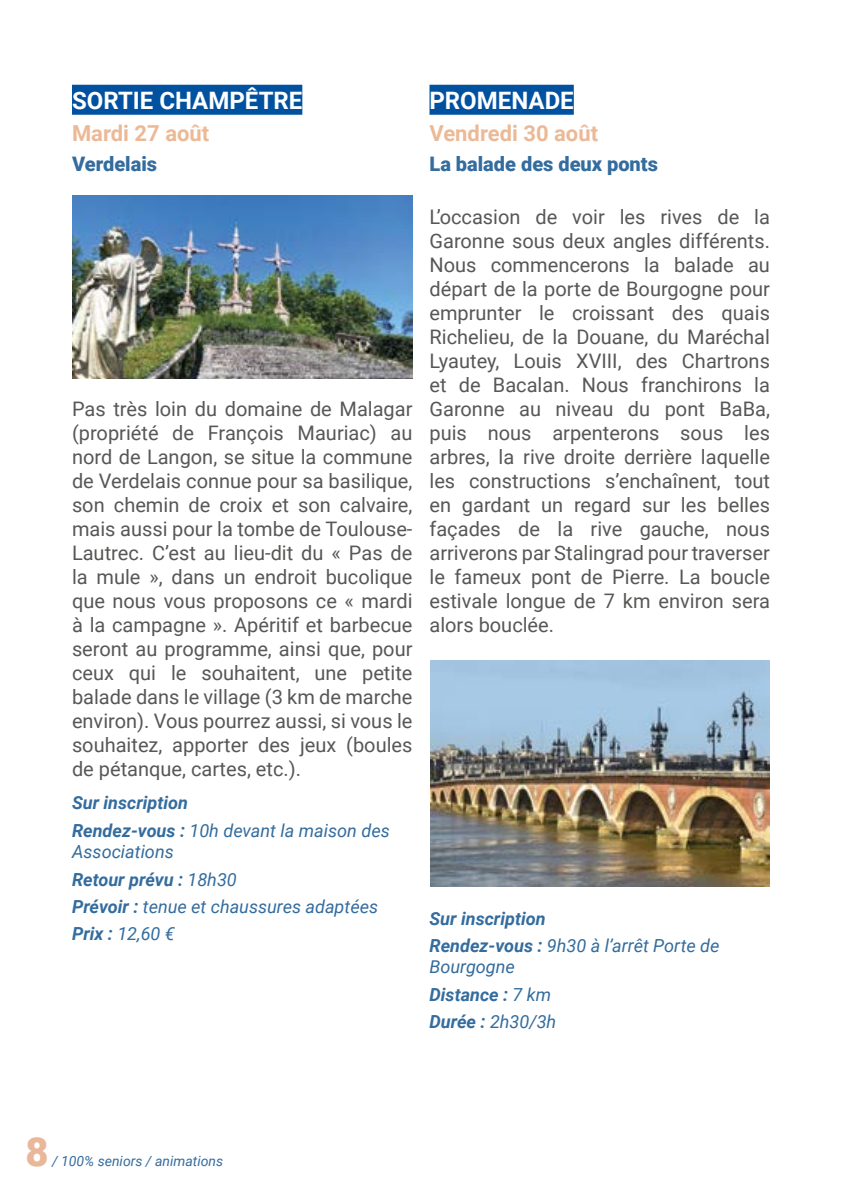
<style>
.page{position:relative;width:842px;height:1191px;background:#fff}
.page>*{position:absolute;margin:0;border:0;box-sizing:border-box;transform-origin:0 0}
.t1{font:900 40px "Roboto";color:#e9b79a}
.t2{font:700 24px "Roboto";color:#fff}
.t3{font:700 22px "Roboto";color:#ecb997}
.t4{font:20px/24px "Roboto";color:#575756;text-align:justify}
.t5{font:900 20px "Roboto";color:#336c9e}
.t6{font:italic 18px/27.2px "Roboto";color:#336c9e}
.t7{font:italic 700 18px/27.2px "Roboto";color:#336c9e}
.t8{font:italic 14px "Roboto";color:#336c9e}
.s1{font-weight:400}
.s2{font-weight:700}
</style>
<div class="page">
<div style="left:72px;top:85px;width:230px;height:30px;background:#0052a1"></div>
<div style="left:429px;top:85px;width:145px;height:30px;background:#0052a1"></div>
<img style="left:430px;top:660px;width:340px;height:226px">
<img style="left:72px;top:195px;width:340px;height:183px">
<p class="t2" style="left:72px;top:83px;width:232px">SORTIE CHAMPÊTRE</p>
<p class="t3" style="left:72px;top:118px;width:139px">Mardi 27 août</p>
<p class="t5" style="left:72px;top:149px;width:87px">Verdelais</p>
<p class="t4" style="left:72px;top:396px;width:342px">Pas très loin du domaine de Malagar (propriété de François Mauriac) au nord de Langon, se situe la commune de Verdelais connue pour sa basilique, son chemin de croix et son calvaire, mais aussi pour la tombe de Toulouse-Lautrec. C’est au lieu-dit du « Pas de la mule », dans un endroit bucolique que nous vous proposons ce « mardi à la campagne ». Apéritif et barbecue seront au programme, ainsi que, pour ceux qui le souhaitent, une petite balade dans le village (3 km de marche environ). Vous pourrez aussi, si vous le souhaitez, apporter des jeux (boules de pétanque, cartes, etc.).</p>
<p class="t7" style="left:72px;top:788px;width:319px">Sur inscription<br>Rendez-vous : <span class="s1">10h devant la maison des</span></p>
<p class="t6" style="left:72px;top:837px;width:308px">Associations<br><span class="s2">Retour prévu :</span> 18h30<br><span class="s2">Prévoir :</span> tenue et chaussures adaptées<br><span class="s2">Prix :</span> 12,60 €</p>
<p class="t2" style="left:429px;top:83px;width:146px">PROMENADE</p>
<p class="t3" style="left:429px;top:118px;width:170px">Vendredi 30 août</p>
<p class="t5" style="left:429px;top:149px;width:230px">La balade des deux ponts</p>
<p class="t4" style="left:429px;top:204px;width:342px">L’occasion de voir les rives de la Garonne sous deux angles différents.<br>Nous commencerons la balade au départ de la porte de Bourgogne pour emprunter le croissant des quais Richelieu, de la Douane, du Maréchal Lyautey, Louis XVIII, des Chartrons et de Bacalan. Nous franchirons la Garonne au niveau du pont BaBa, puis nous arpenterons sous les arbres, la rive droite derrière laquelle les constructions s’enchaînent, tout en gardant un regard sur les belles façades de la rive gauche, nous arriverons par Stalingrad pour traverser le fameux pont de Pierre. La boucle estivale longue de 7 km environ sera alors bouclée.</p>
<p class="t7" style="left:429px;top:904px;width:291px">Sur inscription<br>Rendez-vous : <span class="s1">9h30 à l’arrêt Porte de</span></p>
<p class="t6" style="left:429px;top:952px;width:128px">Bourgogne<br><span class="s2">Distance :</span> 7 km<br><span class="s2">Durée :</span> 2h30/3h</p>
<h1 class="t1" style="left:26px;top:1123px;width:25px">8</h1>
<p class="t8" style="left:52px;top:1150px;width:173px">/ 100% seniors / animations</p>
</div>
